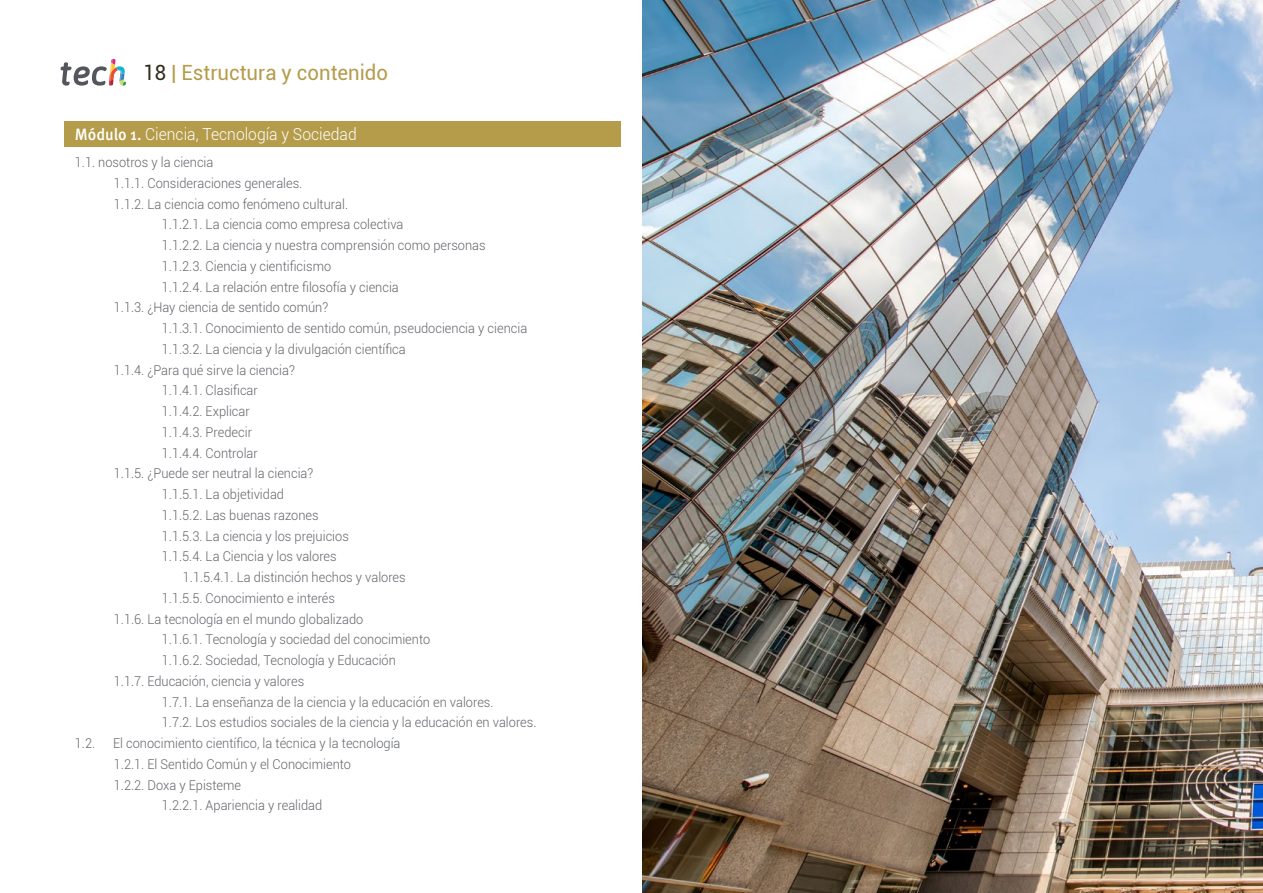
<style>
.page{position:relative;width:1263px;height:893px;background:#fff}
.page>*{position:absolute;margin:0;border:0;box-sizing:border-box;transform-origin:0 0}
.t1{font:21px "Roboto";color:#b49c4b}
.t2{font:300 16.5px "Roboto";color:#fff;scale:.95 1}
.t3{font:300 13.5px "Roboto";color:#61646a;scale:.95 1}
.s1{color:#312e20}
.s2{font-family:"Meta Pro";font-weight:500}
</style>
<div class="page">
<div style="left:64px;top:121px;width:557px;height:25px;background:#b49c4b"></div>
<img style="left:642px;top:0;width:621px;height:893px">
<svg style="left:61px;top:59px;width:65px;height:27px"></svg>
<h1 class="t1" style="left:144px;top:57px;width:246px"><span class="s1">18</span> | Estructura y contenido</h1>
<p class="t2" style="left:75px;top:123px;width:298px"><span class="s2">Módulo 1.</span> Ciencia, Tecnología y Sociedad</p>
<p class="t3" style="left:75px;top:153px;width:147px">1.1. nosotros y la ciencia</p>
<p class="t3" style="left:114px;top:174px;width:200px">1.1.1. Consideraciones generales.</p>
<p class="t3" style="left:114px;top:194px;width:248px">1.1.2. La ciencia como fenómeno cultural.</p>
<p class="t3" style="left:162px;top:215px;width:256px">1.1.2.1. La ciencia como empresa colectiva</p>
<p class="t3" style="left:162px;top:236px;width:342px">1.1.2.2. La ciencia y nuestra comprensión como personas</p>
<p class="t3" style="left:162px;top:257px;width:180px">1.1.2.3. Ciencia y cientificismo</p>
<p class="t3" style="left:162px;top:277px;width:251px">1.1.2.4. La relación entre filosofía y ciencia</p>
<p class="t3" style="left:114px;top:298px;width:227px">1.1.3. ¿Hay ciencia de sentido común?</p>
<p class="t3" style="left:162px;top:319px;width:386px">1.1.3.1. Conocimiento de sentido común, pseudociencia y ciencia</p>
<p class="t3" style="left:162px;top:340px;width:258px">1.1.3.2. La ciencia y la divulgación científica</p>
<p class="t3" style="left:114px;top:360px;width:192px">1.1.4. ¿Para qué sirve la ciencia?</p>
<p class="t3" style="left:162px;top:381px;width:103px">1.1.4.1. Clasificar</p>
<p class="t3" style="left:162px;top:402px;width:94px">1.1.4.2. Explicar</p>
<p class="t3" style="left:162px;top:423px;width:96px">1.1.4.3. Predecir</p>
<p class="t3" style="left:162px;top:443px;width:103px">1.1.4.4. Controlar</p>
<p class="t3" style="left:114px;top:464px;width:211px">1.1.5. ¿Puede ser neutral la ciencia?</p>
<p class="t3" style="left:162px;top:485px;width:130px">1.1.5.1. La objetividad</p>
<p class="t3" style="left:162px;top:506px;width:167px">1.1.5.2. Las buenas razones</p>
<p class="t3" style="left:162px;top:526px;width:198px">1.1.5.3. La ciencia y los prejuicios</p>
<p class="t3" style="left:162px;top:547px;width:186px">1.1.5.4. La Ciencia y los valores</p>
<p class="t3" style="left:183px;top:568px;width:236px">1.1.5.4.1. La distinción hechos y valores</p>
<p class="t3" style="left:162px;top:589px;width:184px">1.1.5.5. Conocimiento e interés</p>
<p class="t3" style="left:114px;top:609px;width:264px">1.1.6. La tecnología en el mundo globalizado</p>
<p class="t3" style="left:162px;top:630px;width:284px">1.1.6.1. Tecnología y sociedad del conocimiento</p>
<p class="t3" style="left:162px;top:651px;width:248px">1.1.6.2. Sociedad, Tecnología y Educación</p>
<p class="t3" style="left:114px;top:672px;width:202px">1.1.7. Educación, ciencia y valores</p>
<p class="t3" style="left:162px;top:692px;width:351px">1.7.1. La enseñanza de la ciencia y la educación en valores.</p>
<p class="t3" style="left:162px;top:713px;width:396px">1.7.2. Los estudios sociales de la ciencia y la educación en valores.</p>
<p class="t3" style="left:75px;top:734px;width:23px">1.2.</p>
<p class="t3" style="left:113px;top:734px;width:304px">El conocimiento científico, la técnica y la tecnología</p>
<p class="t3" style="left:114px;top:755px;width:251px">1.2.1. El Sentido Común y el Conocimiento</p>
<p class="t3" style="left:114px;top:775px;width:135px">1.2.2. Doxa y Episteme</p>
<p class="t3" style="left:162px;top:796px;width:170px">1.2.2.1. Apariencia y realidad</p>
</div>
